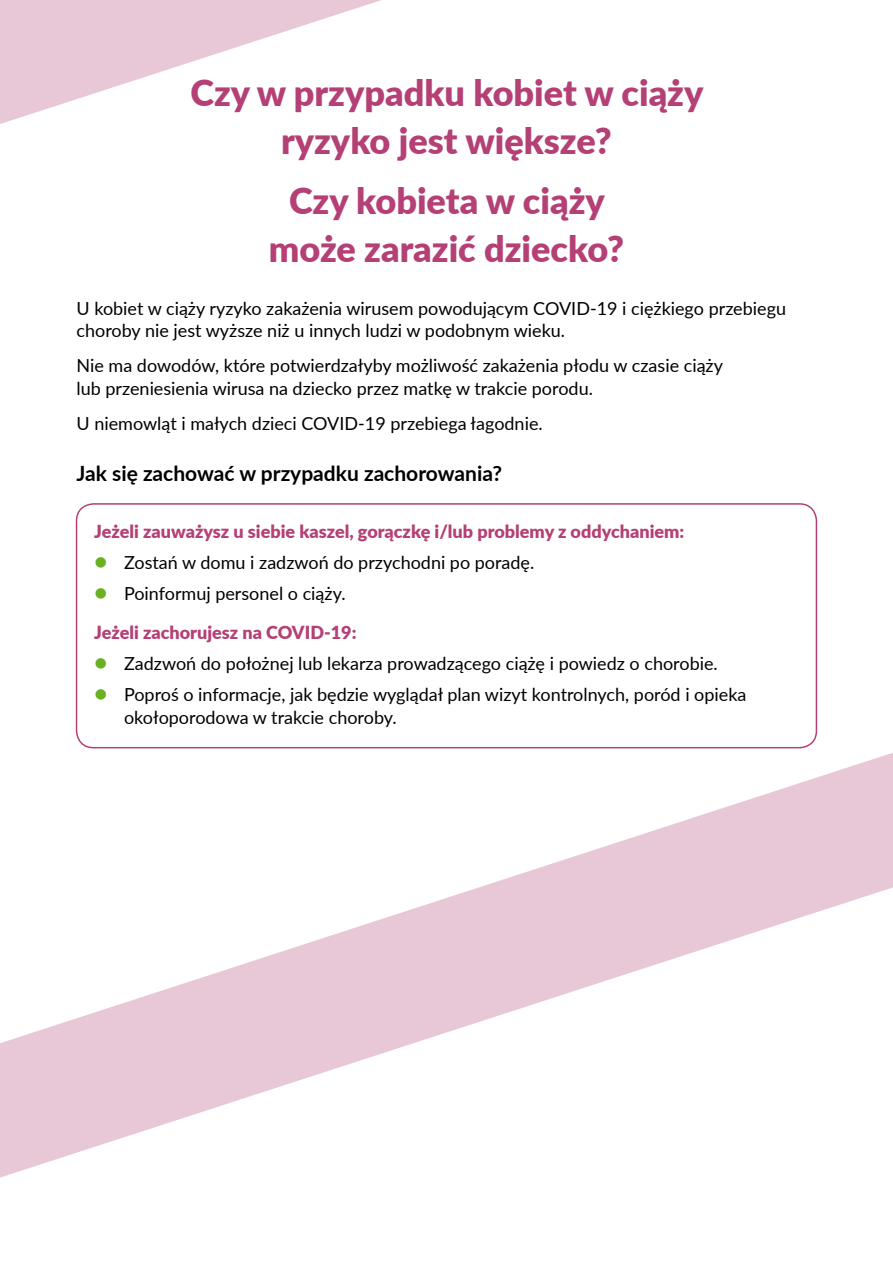
<style>
.page{position:relative;width:893px;height:1263px;background:#fff}
.page>*{position:absolute;margin:0;border:0;box-sizing:border-box;transform-origin:0 0}
.t1{font:900 36px/48px "Lato";color:#b44075;text-align:center}
.t2{font:700 21px "Lato";color:#000}
.t3{font:18px/22.5px "Lato";color:#000}
.t4{font:900 18px/39.5px "Lato";color:#b44075}
.s1{color:#6ab023}
.s2{font-weight:400;color:#000}
</style>
<div class="page">
<svg style="left:0;top:0;width:381px;height:124px"></svg>
<svg style="left:0;top:753px;width:893px;height:424px"></svg>
<div style="left:76px;top:503px;width:741px;height:245px;border:2px solid #b44075;border-radius:17px"></div>
<h1 class="t1" style="left:190px;top:67px;width:514px">Czy w przypadku kobiet w ciąży ryzyko jest większe?</h1>
<h1 class="t1" style="left:269px;top:176px;width:357px">Czy kobieta w ciąży może zarazić dziecko?</h1>
<p class="t3" style="left:77px;top:296px;width:711px">U kobiet w ciąży ryzyko zakażenia wirusem powodującym COVID-19 i ciężkiego przebiegu choroby nie jest wyższe niż u innych ludzi w podobnym wieku.</p>
<p class="t3" style="left:77px;top:354px;width:648px">Nie ma dowodów, które potwierdzałyby możliwość zakażenia płodu w czasie ciąży lub przeniesienia wirusa na dziecko przez matkę w trakcie porodu.</p>
<p class="t3" style="left:77px;top:412px;width:468px">U niemowląt i małych dzieci COVID-19 przebiega łagodnie.</p>
<p class="t2" style="left:77px;top:458px;width:427px">Jak się zachować w przypadku zachorowania?</p>
<p class="t4" style="left:94px;top:511px;width:591px">Jeżeli zauważysz u siebie kaszel, gorączkę i/lub problemy z oddychaniem:</p>
<p class="t3" style="left:94px;top:550px;width:442px"><span class="s1">●</span> Zostań w domu i zadzwoń do przychodni po poradę.</p>
<p class="t4" style="left:94px;top:573px;width:264px"><span class="s1">●</span> <span class="s2">Poinformuj personel o ciąży.<br></span>Jeżeli zachorujesz na COVID-19:</p>
<p class="t3" style="left:94px;top:652px;width:625px"><span class="s1">●</span> Zadzwoń do położnej lub lekarza prowadzącego ciążę i powiedz o chorobie.</p>
<p class="t3" style="left:124px;top:683px;width:624px;text-indent:-30px"><span class="s1">●</span> Poproś o informacje, jak będzie wyglądał plan wizyt kontrolnych, poród i opieka okołoporodowa w trakcie choroby.</p>
</div>
